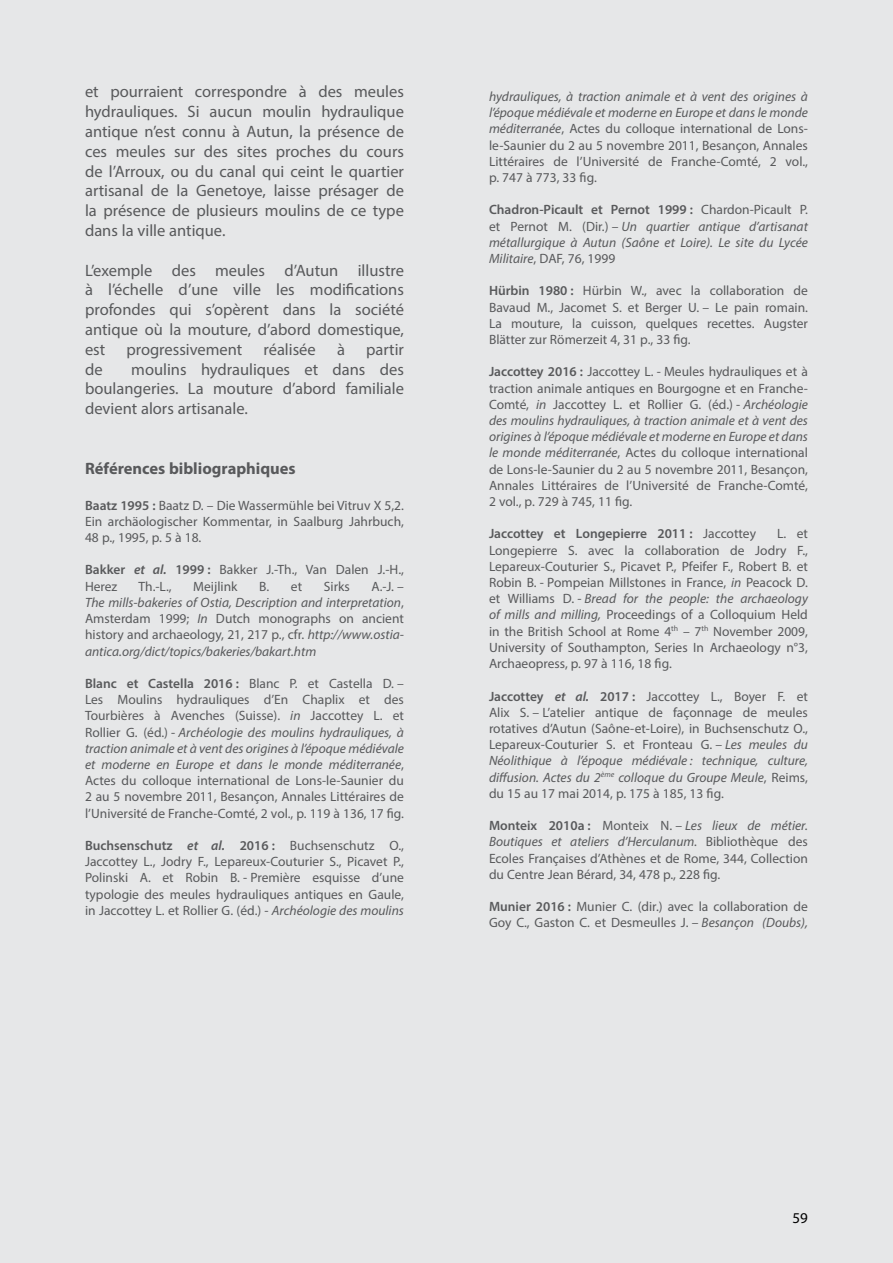
<style>
.page{position:relative;width:893px;height:1263px;background:#e6e7e8}
.page>*{position:absolute;margin:0;border:0;box-sizing:border-box;transform-origin:0 0}
.t1{font:16.5px/19.8px "Myriad Pro";color:#58595b;text-align:justify}
.t2{font:700 16.5px "Myriad Pro";color:#58595b}
.t3{font:15px "Myriad Pro";color:#000}
.t4{font:13.5px/16.2px "Myriad Pro";color:#58595b;text-align:justify}
.t5{font:italic 13.5px/16.2px "Myriad Pro";color:#58595b;text-align:justify}
.t6{font:600 13.5px "Myriad Pro";color:#58595b}
.s1{font-weight:600}
.s2{font-weight:600;font-style:italic}
.s3{font-style:normal}
.s4{font-style:italic}
.s5{font-weight:600;font-style:normal}
.s6{font-weight:400}
</style>
<div class="page">
<p class="t1" style="left:85px;top:82px;width:320px">et pourraient correspondre à des meules hydrauliques. Si aucun moulin hydraulique antique n’est connu à Autun, la présence de ces meules sur des sites proches du cours de l’Arroux, ou du canal qui ceint le quartier artisanal de la Genetoye, laisse présager de la présence de plusieurs moulins de ce type dans la ville antique.</p>
<p class="t1" style="left:85px;top:260px;width:320px">L’exemple des meules d’Autun illustre à l’échelle d’une ville les modifications profondes qui s’opèrent dans la société antique où la mouture, d’abord domestique, est</p>
<p class="t1" style="left:126px;top:339px;width:117px">progressivement</p>
<p class="t1" style="left:264px;top:339px;width:54px">réalisée</p>
<p class="t1" style="left:337px;top:339px;width:9px">à</p>
<p class="t1" style="left:366px;top:339px;width:39px">partir</p>
<p class="t1" style="left:85px;top:359px;width:19px">de</p>
<p class="t1" style="left:85px;top:359px;width:320px;text-indent:46px">moulins hydrauliques et dans des boulangeries. La mouture d’abord familiale devient alors artisanale.</p>
<p class="t2" style="left:85px;top:457px;width:212px">Références bibliographiques</p>
<p class="t4" style="left:85px;top:497px;width:320px"><span class="s1">Baatz 1995 :</span> Baatz D. – Die Wassermühle bei Vitruv X 5,2.<br>Ein archäologischer Kommentar, in Saalburg Jahrbuch, 48 p., 1995, p. 5 à 18.</p>
<p class="t4" style="left:85px;top:562px;width:320px"><span class="s1">Bakker</span> <span class="s2">et al.</span> <span class="s1">1999 :</span> Bakker J.-Th., Van Dalen J.-H.,<br>Herez</p>
<p class="t4" style="left:139px;top:578px;width:35px">Th.-L.,</p>
<p class="t4" style="left:193px;top:578px;width:46px">Meijlink</p>
<p class="t4" style="left:259px;top:578px;width:44px">B. et</p>
<p class="t4" style="left:324px;top:578px;width:27px">Sirks</p>
<p class="t5" style="left:85px;top:578px;width:320px;text-indent:286px"><span class="s3">A.-J. – </span>The mills-bakeries of Ostia, Description and interpretation<span class="s3">, Amsterdam 1999;</span> In <span class="s3">Dutch monographs on ancient history and archaeology, 21, 217 p., cfr.</span> http://www.ostia&shy;antica.org/dict/topics/bakeries/bakart.htm</p>
<p class="t4" style="left:85px;top:675px;width:320px"><span class="s1">Blanc et Castella 2016 :</span> Blanc P. et Castella D. – Les Moulins hydrauliques d’En Chaplix et des Tourbières à Avenches (Suisse). <span class="s4">in</span> Jaccottey L. et Rollier G. (éd.) - <span class="s4">Archéologie des moulins hydrauliques, à traction animale et à vent des origines à l’époque médiévale et moderne en Europe et dans le monde méditerranée</span>, Actes du colloque international de Lons-le-Saunier du 2 au 5 novembre 2011, Besançon, Annales Littéraires de l’Université de Franche-Comté, 2 vol., p. 119 à 136, 17 fig.</p>
<p class="t4" style="left:85px;top:837px;width:320px"><span class="s1">Buchsenschutz</span> <span class="s2">et al.</span> <span class="s1">2016 :</span> Buchsenschutz O., Jaccottey L., Jodry F., Lepareux-Couturier S., Picavet P., Polinski A. et Robin B. - Première esquisse d’une typologie des meules hydrauliques antiques en Gaule, in Jaccottey L. et Rollier G. (éd.) - <span class="s4">Archéologie des moulins</span></p>
<p class="t4" style="left:489px;top:88px;width:320px"><span class="s4">hydrauliques, à traction animale et à vent des origines à l’époque médiévale et moderne en Europe et dans le monde méditerranée</span>, Actes du colloque international de Lons&shy;le-Saunier du 2 au 5 novembre 2011, Besançon, Annales Littéraires de l’Université de Franche-Comté, 2 vol., p. 747 à 773, 33 fig.</p>
<p class="t5" style="left:489px;top:202px;width:320px"><span class="s5">Chadron-Picault et Pernot 1999 :</span> <span class="s3">Chardon-Picault P. et Pernot M. (Dir.) –</span> Un quartier antique d’artisanat métallurgique à Autun (Saône et Loire). Le site du Lycée Militaire<span class="s3">, DAF, 76, 1999</span></p>
<p class="t4" style="left:489px;top:283px;width:320px"><span class="s1">Hürbin 1980 :</span> Hürbin W., avec la collaboration de Bavaud M., Jacomet S. et Berger U. – Le pain romain.<br>La mouture, la cuisson, quelques recettes. Augster Blätter zur Römerzeit 4, 31 p., 33 fig.</p>
<p class="t4" style="left:489px;top:364px;width:320px"><span class="s1">Jaccottey 2016 :</span> Jaccottey L. - Meules hydrauliques et à traction animale antiques en Bourgogne et en Franche-Comté, <span class="s4">in</span> Jaccottey L. et Rollier G. (éd.) - <span class="s4">Archéologie des moulins hydrauliques, à traction animale et à vent des origines à l’époque médiévale et moderne en Europe et dans le monde méditerranée</span>, Actes du colloque international de Lons-le-Saunier du 2 au 5 novembre 2011, Besançon, Annales Littéraires de l’Université de Franche-Comté, 2 vol., p. 729 à 745, 11 fig.</p>
<p class="t6" style="left:489px;top:525px;width:268px">Jaccottey et Longepierre 2011 : <span class="s6">Jaccottey</span></p>
<p class="t4" style="left:489px;top:526px;width:320px;text-indent:288px">L. et Longepierre S. avec la collaboration de Jodry F., Lepareux-Couturier S., Picavet P., Pfeifer F., Robert B. et Robin B. - Pompeian Millstones in France, <span class="s4">in</span> Peacock D. et Williams D. - <span class="s4">Bread for the people: the archaeology of mills and milling,</span> Proceedings of a Colloquium Held in the British School at Rome 4<sup>th</sup> – 7<sup>th</sup> November 2009, University of Southampton, Series In Archaeology n°3, Archaeopress, p. 97 à 116, 18 fig.</p>
<p class="t4" style="left:489px;top:688px;width:320px"><span class="s1">Jaccottey</span> <span class="s2">et al.</span> <span class="s1">2017 :</span> Jaccottey L., Boyer F. et Alix S. – L’atelier antique de façonnage de meules rotatives d’Autun (Saône-et-Loire), in Buchsenschutz O., Lepareux-Couturier S. et Fronteau G. – <span class="s4">Les meules du Néolithique à l’époque médiévale : technique, culture, diffusion. Actes du 2</span><sup>ème</sup> <span class="s4">colloque du Groupe Meule</span>, Reims, du 15 au 17 mai 2014, p. 175 à 185, 13 fig.</p>
<p class="t4" style="left:489px;top:817px;width:320px"><span class="s1">Monteix 2010a :</span> Monteix N. – <span class="s4">Les lieux de métier.<br>Boutiques et ateliers d’Herculanum.</span> Bibliothèque des Ecoles Françaises d’Athènes et de Rome, 344, Collection du Centre Jean Bérard, 34, 478 p., 228 fig.</p>
<p class="t4" style="left:489px;top:898px;width:320px"><span class="s1">Munier 2016 :</span> Munier C. (dir.) avec la collaboration de<br>Goy C., Gaston C. et Desmeulles J. – <span class="s4">Besançon (Doubs),</span></p>
<p class="t3" style="left:792px;top:1209px;width:17px">59</p>
</div>
